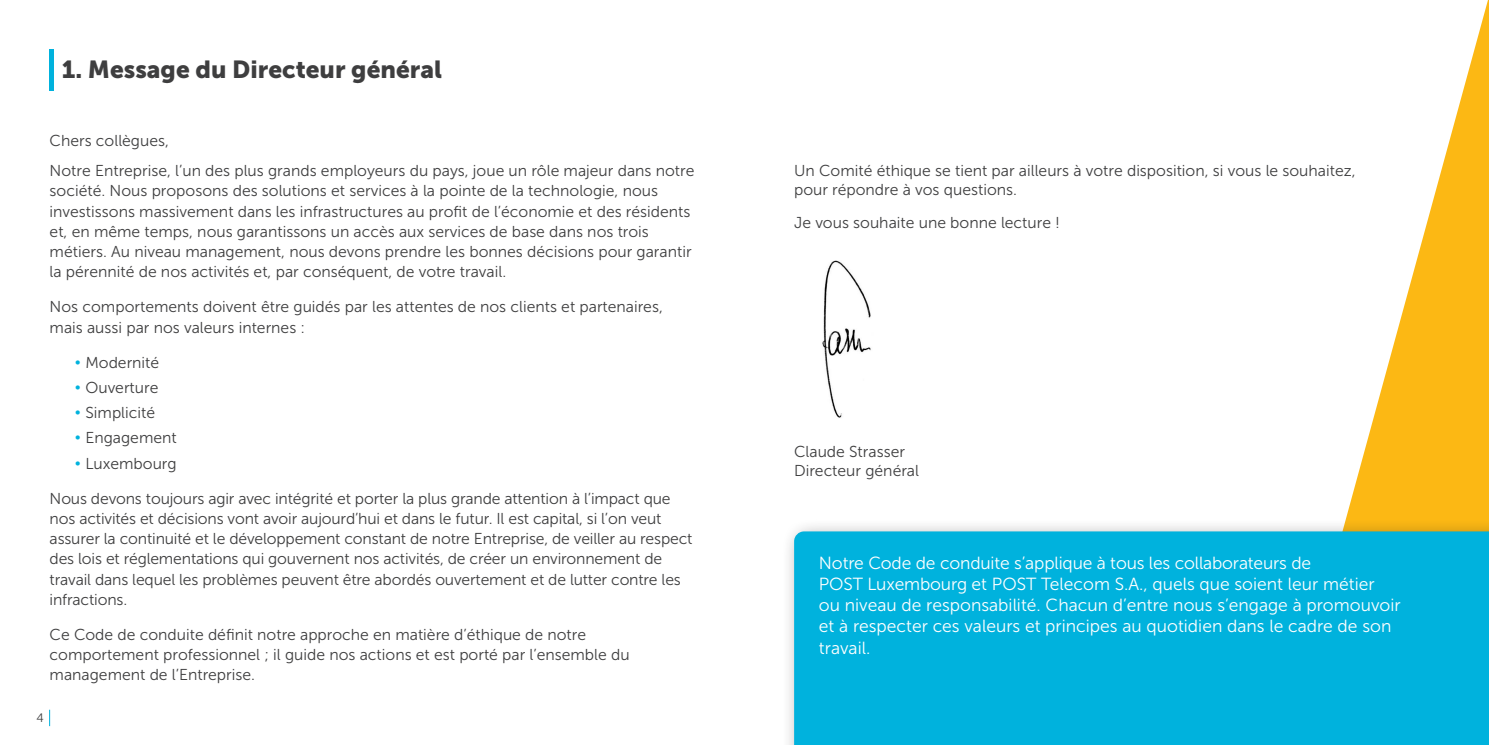
<style>
.page{position:relative;width:1489px;height:745px;background:#fff}
.page>*{position:absolute;margin:0;border:0;box-sizing:border-box;transform-origin:0 0}
.t1{font:24.5px "Museo Sans 900";color:#3e3e3f}
.t2{font:17.5px/21px "Museo Sans 300";color:#fff}
.t3{font:15.75px/20.1px "Museo Sans 300";color:#3e3e3f}
.t4{font:12.25px "Museo Sans 300";color:#3e3e3f}
.s1{font-family:"Museo Sans 100";color:#00b2dd}
</style>
<div class="page">
<svg style="left:49px;top:709px;width:1px;height:16px"></svg>
<svg style="left:1346px;top:0;width:142px;height:518px"></svg>
<img style="left:822px;top:260px;width:49px;height:158px">
<div style="left:780px;top:518px;width:708px;height:226px;background:#231f20;opacity:.4"></div>
<div style="left:794px;top:531px;width:694px;height:213px;background:#00b2dd"></div>
<hr style="left:50px;top:50px;width:4px;height:41px;background:#00b2dd">
<h1 class="t1" style="left:62px;top:55px;width:382px">1. Message du Directeur général</h1>
<p class="t3" style="left:50px;top:125px;width:646px;line-height:30.1px">Chers collègues,<br>Notre Entreprise, l’un des plus grands employeurs du pays, joue un rôle majeur dans notre</p>
<p class="t3" style="left:50px;top:181px;width:643px">société. Nous proposons des solutions et services à la pointe de la technologie, nous investissons massivement dans les infrastructures au profit de l’économie et des résidents et, en même temps, nous garantissons un accès aux services de base dans nos trois métiers. Au niveau management, nous devons prendre les bonnes décisions pour garantir la pérennité de nos activités et, par conséquent, de votre travail.</p>
<p class="t3" style="left:50px;top:297px;width:614px">Nos comportements doivent être guidés par les attentes de nos clients et partenaires, mais aussi par nos valeurs internes :</p>
<p class="t3" style="left:74px;top:352px;width:86px"><span class="s1">•</span> Modernité</p>
<p class="t3" style="left:74px;top:377px;width:85px"><span class="s1">•</span> Ouverture</p>
<p class="t3" style="left:74px;top:402px;width:82px"><span class="s1">•</span> Simplicité</p>
<p class="t3" style="left:74px;top:427px;width:104px"><span class="s1">•</span> Engagement</p>
<p class="t3" style="left:74px;top:453px;width:104px"><span class="s1">•</span> Luxembourg</p>
<p class="t3" style="left:50px;top:488px;width:644px">Nous devons toujours agir avec intégrité et porter la plus grande attention à l’impact que nos activités et décisions vont avoir aujourd’hui et dans le futur. Il est capital, si l’on veut assurer la continuité et le développement constant de notre Entreprise, de veiller au respect des lois et réglementations qui gouvernent nos activités, de créer un environnement de travail dans lequel les problèmes peuvent être abordés ouvertement et de lutter contre les infractions.</p>
<p class="t3" style="left:50px;top:624px;width:581px">Ce Code de conduite définit notre approche en matière d’éthique de notre comportement professionnel ; il guide nos actions et est porté par l’ensemble du management de l’Entreprise.</p>
<p class="t4" style="left:37px;top:710px;width:9px">4</p>
<p class="t3" style="left:794px;top:161px;width:563px;line-height:18.9px">Un Comité éthique se tient par ailleurs à votre disposition, si vous le souhaitez, pour répondre à vos questions.</p>
<p class="t3" style="left:794px;top:213px;width:267px">Je vous souhaite une bonne lecture !</p>
<p class="t3" style="left:794px;top:442px;width:126px;line-height:18.9px">Claude Strasser<br>Directeur général</p>
<p class="t2" style="left:819px;top:552px;width:583px">Notre Code de conduite s’applique à tous les collaborateurs de<br>POST Luxembourg et POST Telecom S.A., quels que soient leur métier<br>ou niveau de responsabilité. Chacun d’entre nous s’engage à promouvoir et à respecter ces valeurs et principes au quotidien dans le cadre de son travail.</p>
</div>
